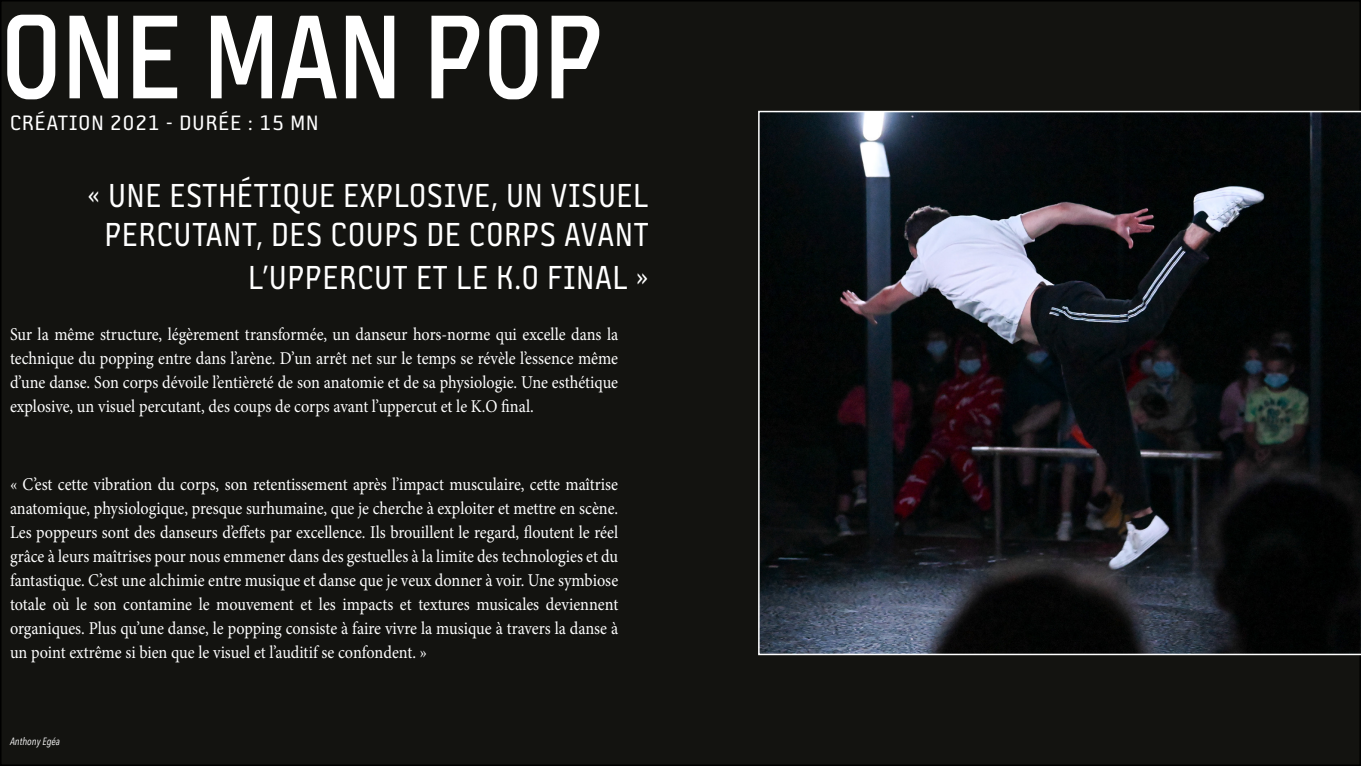
<style>
.page{position:relative;width:1361px;height:766px;background:#fff}
.page>*{position:absolute;margin:0;border:0;box-sizing:border-box;transform-origin:0 0}
.t1{font:129px "Sophisto OT C Gauge";color:#fff;scale:.9 1}
.t2{font:36px/39px "Sophisto OT B Gauge";letter-spacing:.035em;color:#fff;text-align:center;scale:.9 1}
.t3{font:22.5px "Sophisto OT B Gauge";letter-spacing:.05em;color:#fff}
.t4{font:18px/24px "Minion Pro";color:#fff;text-align:justify;scale:.9 1}
.t5{font:italic 10.5px "Avenir Next Condensed";color:#fff}
</style>
<div class="page">
<div style="left:1px;top:1px;width:1359px;height:764px;background:#131310"></div>
<svg style="left:758px;top:111px;width:603px;height:544px"></svg>
<h1 class="t1" style="left:1px;top:-16px;width:670px">ONE MAN POP</h1>
<p class="t3" style="left:10px;top:110px;width:310px">CRÉATION 2021 - DURÉE : 15 MN</p>
<h2 class="t2" style="left:88px;top:175px;width:625px">« UNE ESTHÉTIQUE EXPLOSIVE, UN VISUEL<br>PERCUTANT, DES COUPS DE CORPS AVANT</h2>
<h2 class="t2" style="left:248px;top:257px;width:446px">L’UPPERCUT ET LE K.O FINAL »</h2>
<p class="t4" style="left:10px;top:322px;width:677px">Sur la même structure, légèrement transformée, un danseur hors-norme qui excelle dans la technique du popping entre dans l’arène. D’un arrêt net sur le temps se révèle l’essence même d’une danse. Son corps dévoile l’entièreté de son anatomie et de sa physiologie. Une esthétique explosive, un visuel percutant, des coups de corps avant l’uppercut et le K.O final.</p>
<p class="t4" style="left:10px;top:472px;width:677px">« C’est cette vibration du corps, son retentissement après l’impact musculaire, cette maîtrise anatomique, physiologique, presque surhumaine, que je cherche à exploiter et mettre en scène.<br>Les poppeurs sont des danseurs d’effets par excellence. Ils brouillent le regard, floutent le réel grâce à leurs maîtrises pour nous emmener dans des gestuelles à la limite des technologies et du fantastique. C’est une alchimie entre musique et danse que je veux donner à voir. Une symbiose totale où le son contamine le mouvement et les impacts et textures musicales deviennent organiques. Plus qu’une danse, le popping consiste à faire vivre la musique à travers la danse à un point extrême si bien que le visuel et l’auditif se confondent. »</p>
<p class="t5" style="left:10px;top:734px;width:52px">Anthony Egéa</p>
</div>
